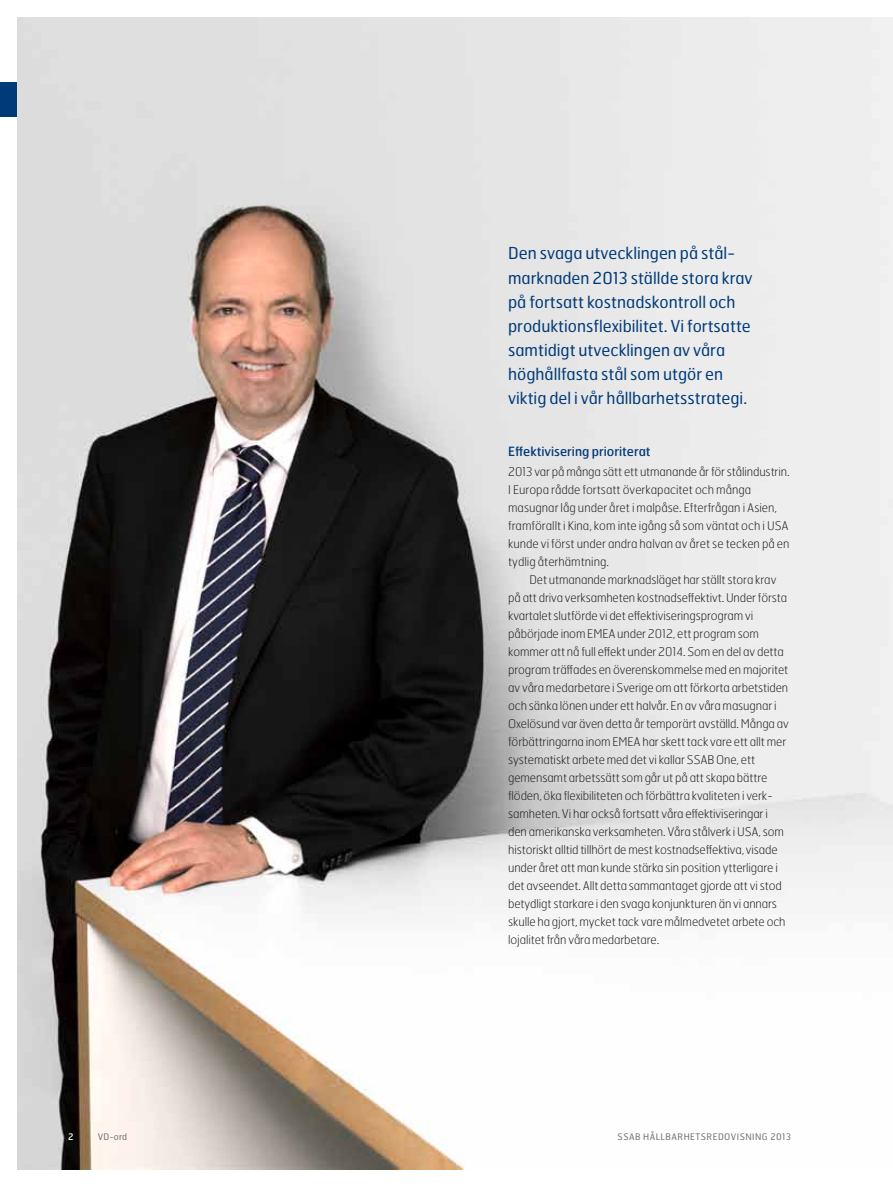
<style>
.page{position:relative;width:893px;height:1191px;background:#fff}
.page>*{position:absolute;margin:0;border:0;box-sizing:border-box;transform-origin:0 0}
.t1{font:16.5px/24px "Hermes FB";color:#003a79}
.t2{font:12.75px "Hermes FB";color:#003a79}
.t3{font:100 12px/18px "Hermes FB";letter-spacing:-.01em;color:#1c1b1a}
.t4{font:9px "Hermes FB";letter-spacing:.05em;color:#70706f}
.t5{font:9px "Hermes FB";color:#fff}
</style>
<div class="page">
<img style="left:17px;top:17px;width:876px;height:1152px">
<div style="left:0;top:83px;width:17px;height:34px;background:#003a79"></div>
<p class="t1" style="left:508px;top:241px;width:246px">Den svaga utvecklingen på stål&shy;marknaden 2013 ställde stora krav på fortsatt kostnadskontroll och produktionsflexibilitet. Vi fortsatte samtidigt utvecklingen av våra höghållfasta stål som utgör en viktig del i vår hållbarhetsstrategi.</p>
<p class="t2" style="left:508px;top:443px;width:144px">Effektivisering prioriterat</p>
<p class="t3" style="left:508px;top:462px;width:283px">2013 var på många sätt ett utmanande år för stålindustrin.<br>I Europa rådde fortsatt överkapacitet och många masugnar låg under året i malpåse. Efterfrågan i Asien, framförallt i Kina, kom inte igång så som väntat och i USA kunde vi först under andra halvan av året se tecken på en tydlig återhämtning.</p>
<p class="t3" style="left:508px;top:570px;width:282px;text-indent:21px">Det utmanande marknadsläget har ställt stora krav på att driva verksamheten kostnadseffektivt. Under första kvartalet slutförde vi det effektiviseringsprogram vi påbörjade inom EMEA under 2012, ett program som kommer att nå full effekt under 2014. Som en del av detta program träffades en överenskommelse med en majoritet av våra medarbetare i Sverige om att förkorta arbetstiden och sänka lönen under ett halvår. En av våra masugnar i Oxelösund var även detta år temporärt avställd. Många av förbättringarna inom EMEA har skett tack vare ett allt mer systematiskt arbete med det vi kallar SSAB One, ett gemensamt arbetssätt som går ut på att skapa bättre flöden, öka flexibiliteten och förbättra kvaliteten i verk&shy;samheten. Vi har också fortsatt våra effektiviseringar i den amerikanska verksamheten. Våra stålverk i USA, som historiskt alltid tillhört de mest kostnadseffektiva, visade under året att man kunde stärka sin position ytterligare i det avseendet. Allt detta sammantaget gjorde att vi stod betydligt starkare i den svaga konjunkturen än vi annars skulle ha gjort, mycket tack vare målmedvetet arbete och lojalitet från våra medarbetare.</p>
<p class="t5" style="left:68px;top:1130px;width:7px">2</p>
<p class="t4" style="left:98px;top:1131px;width:31px">VD-ord</p>
<p class="t4" style="left:618px;top:1131px;width:7px">ssab</p>
<p class="t4" style="left:643px;top:1131px;width:13px">hållba</p>
<p class="t4" style="left:677px;top:1131px;width:115px">rhetsredovisning 2013</p>
</div>
